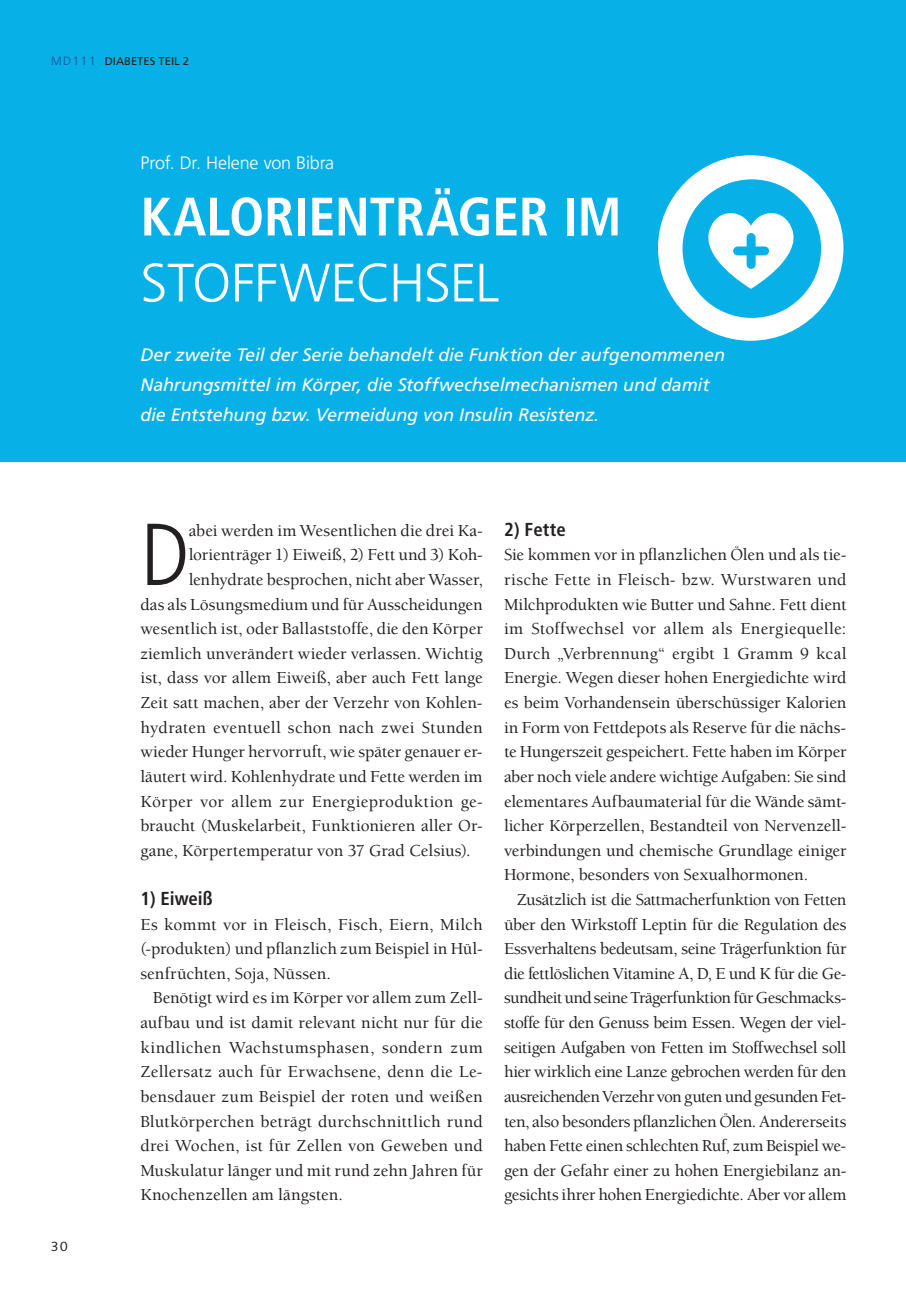
<style>
.page{position:relative;width:906px;height:1289px;background:#fff}
.page>*{position:absolute;margin:0;border:0;box-sizing:border-box;transform-origin:0 0}
.t1{font:300 condensed 87.75px "Frutiger";color:#231f20}
.t2{font:700 condensed 54px "Frutiger";letter-spacing:-.005em;color:#fff}
.t3{font:300 54px "Frutiger";letter-spacing:-.02em;color:#fff}
.t4{font:700 condensed 18.75px "Frutiger";letter-spacing:.005em;color:#231f20}
.t5{font:italic 18px/30px "Frutiger";letter-spacing:-.005em;color:#fff}
.t6{font:300 18px "Frutiger";letter-spacing:-.01em;color:#fff}
.t7{font:500 17.25px/24.6px "Berkeley";color:#231f20;text-align:justify}
.t8{font:500 17.25px "Berkeley";letter-spacing:.02em;color:#231f20}
.t9{font:13.5px "Syntax";color:#231f20}
.t10{font:11.25px "Frutiger";color:#231f20}
.s1{font-weight:300;font-size:12px;color:#01549c}
</style>
<div class="page">
<div style="left:0;top:0;width:906px;height:462px;background:#07b1e8"></div>
<svg style="left:658px;top:155px;width:185px;height:186px"></svg>
<p class="t10" style="left:51px;top:56px;width:140px"><span class="s1">MD111</span> DIABETES TEIL 2</p>
<p class="t6" style="left:140px;top:156px;width:195px">Prof. Dr. Helene von Bibra</p>
<h2 class="t2" style="left:140px;top:195px;width:483px">KALORIENTRÄGER IM</h2>
<h2 class="t3" style="left:140px;top:261px;width:360px">STOFFWECHSEL</h2>
<p class="t5" style="left:140px;top:341px;width:586px">Der zweite Teil der Serie behandelt die Funktion der aufgenommenen<br>Nahrungsmittel im Körper, die Stoffwechselmechanismen und damit die Entstehung bzw. Vermeidung von Insulin Resistenz.</p>
<p class="t9" style="left:51px;top:1240px;width:18px">30</p>
<h1 class="t1" style="left:140px;top:519px;width:50px">D</h1>
<p class="t7" style="left:189px;top:519px;width:295px">abei werden im Wesentlichen die drei Ka-</p>
<p class="t7" style="left:189px;top:544px;width:295px">lorienträger 1) Eiweiß, 2) Fett und 3) Koh-</p>
<p class="t7" style="left:189px;top:568px;width:295px">lenhydrate besprochen, nicht aber Wasser,</p>
<p class="t7" style="left:140px;top:593px;width:344px">das als Lösungsmedium und für Ausscheidungen</p>
<p class="t7" style="left:140px;top:617px;width:344px">wesentlich ist, oder Ballaststoffe, die den Körper</p>
<p class="t7" style="left:140px;top:642px;width:344px">ziemlich unverändert wieder verlassen. Wichtig</p>
<p class="t7" style="left:140px;top:667px;width:344px">ist, dass vor allem Eiweiß, aber auch Fett lange</p>
<p class="t7" style="left:140px;top:691px;width:344px">Zeit satt machen, aber der Verzehr von Kohlen-</p>
<p class="t8" style="left:140px;top:720px;width:344px">hydraten eventuell schon nach zwei Stunden</p>
<p class="t7" style="left:140px;top:740px;width:344px">wieder Hunger hervorruft, wie später genauer er-</p>
<p class="t7" style="left:140px;top:765px;width:344px">läutert wird. Kohlenhydrate und Fette werden im</p>
<p class="t8" style="left:140px;top:794px;width:344px">Körper vor allem zur Energieproduktion ge-</p>
<p class="t7" style="left:140px;top:814px;width:344px">braucht (Muskelarbeit, Funktionieren aller Or-</p>
<p class="t7" style="left:140px;top:839px;width:332px">gane, Körpertemperatur von 37 Grad Celsius).</p>
<p class="t4" style="left:140px;top:891px;width:74px">1) Eiweiß</p>
<p class="t7" style="left:140px;top:913px;width:344px">Es kommt vor in Fleisch, Fisch, Eiern, Milch (-produkten) und pflanzlich zum Beispiel in Hül&shy;senfrüchten, Soja, Nüssen.</p>
<p class="t7" style="left:140px;top:986px;width:344px;text-indent:13px">Benötigt wird es im Körper vor allem zum Zell&shy;aufbau und ist damit relevant nicht nur für die kindlichen Wachstumsphasen, sondern zum Zellersatz auch für Erwachsene, denn die Le&shy;bensdauer zum Beispiel der roten und weißen Blutkörperchen beträgt durchschnittlich rund drei Wochen, ist für Zellen von Geweben und Muskulatur länger und mit rund zehn Jahren für Knochenzellen am längsten.</p>
<p class="t4" style="left:504px;top:522px;width:63px">2) Fette</p>
<p class="t7" style="left:504px;top:544px;width:344px">Sie kommen vor in pflanzlichen Ölen und als tie&shy;rische Fette in Fleisch- bzw. Wurstwaren und Milchprodukten wie Butter und Sahne. Fett dient im Stoffwechsel vor allem als Energiequelle:<br>Durch „Verbrennung“ ergibt 1 Gramm 9 kcal Energie. Wegen dieser hohen Energiedichte wird es beim Vorhandensein überschüssiger Kalorien in Form von Fettdepots als Reserve für die nächs&shy;te Hungerszeit gespeichert. Fette haben im Körper aber noch viele andere wichtige Aufgaben: Sie sind elementares Aufbaumaterial für die Wände sämt&shy;licher Körperzellen, Bestandteil von Nervenzell&shy;verbindungen und chemische Grundlage einiger Hormone, besonders von Sexualhormonen.</p>
<p class="t7" style="left:504px;top:888px;width:344px;text-indent:13px">Zusätzlich ist die Sattmacherfunktion von Fetten über den Wirkstoff Leptin für die Regulation des Essverhaltens bedeutsam, seine Trägerfunktion für die fettlöslichen Vitamine A, D, E und K für die Ge&shy;sundheit und seine Trägerfunktion für Geschmacks&shy;stoffe für den Genuss beim Essen. Wegen der viel&shy;seitigen Aufgaben von Fetten im Stoffwechsel soll hier wirklich eine Lanze gebrochen werden für den ausreichenden Verzehr von guten und gesunden Fet&shy;ten, also besonders pflanzlichen Ölen. Andererseits haben Fette einen schlechten Ruf, zum Beispiel we&shy;gen der Gefahr einer zu hohen Energiebilanz an&shy;gesichts ihrer hohen Energiedichte. Aber vor allem</p>
</div>
